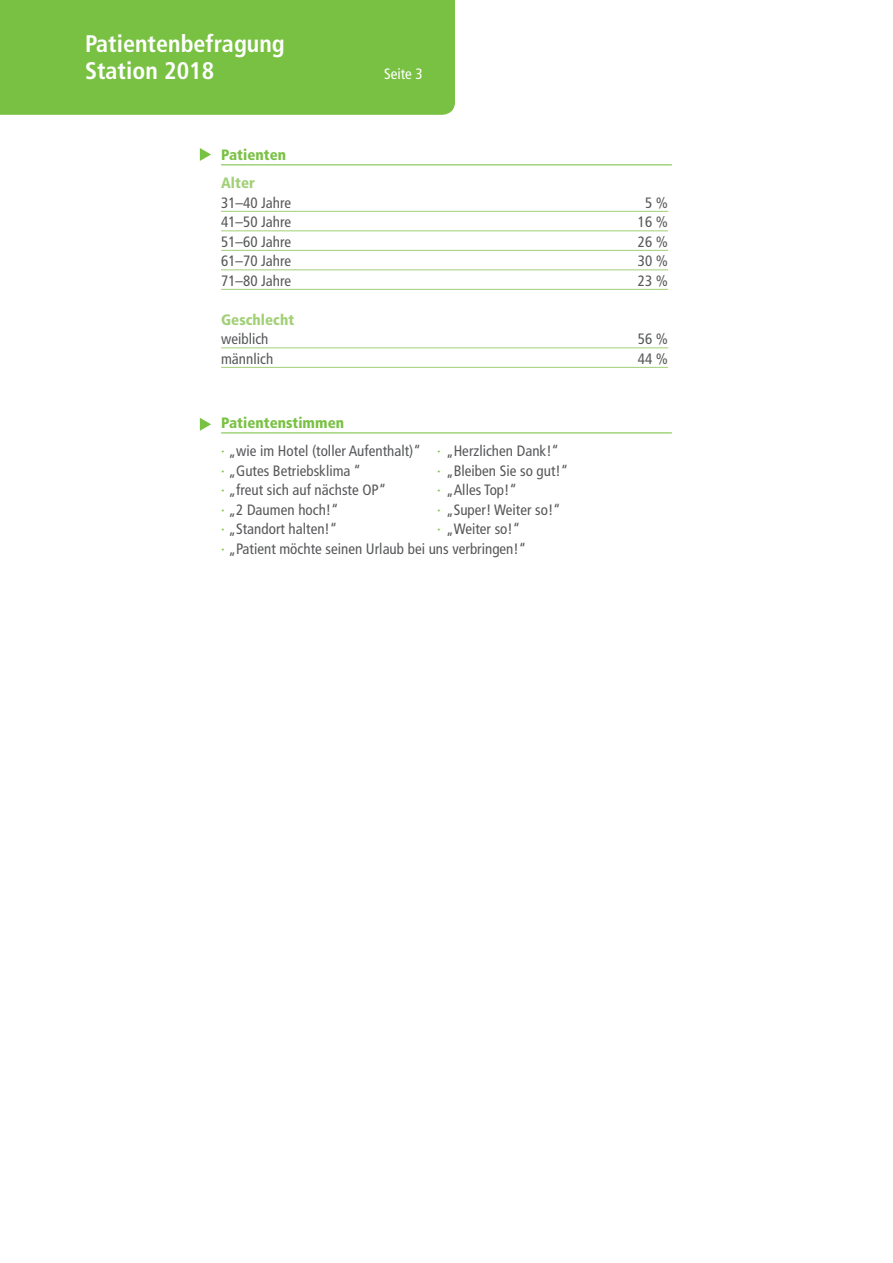
<style>
.page{position:relative;width:893px;height:1263px;background:#fff}
.page>*{position:absolute;margin:0;border:0;box-sizing:border-box;transform-origin:0 0}
.t1{font:700 condensed 24px/27px "Frutiger";color:#fff}
.t2{font:condensed 15px/28px "Frutiger";color:#57585a}
.t3{font:900 condensed 15px "Frutiger";letter-spacing:.005em;color:#a1d076}
.t4{font:900 condensed 15px "Frutiger";color:#79c142}
.t5{font:condensed 15px "Frutiger";color:#fff}
.s1{font-weight:900;color:#79c142}
.s2{color:#79c142}
</style>
<div class="page">
<hr style="left:221px;top:164px;width:451px;height:1px;background:#79c142">
<hr style="left:221px;top:211px;width:447px;height:1px;background:#a1d076">
<hr style="left:221px;top:231px;width:447px;height:1px;background:#a1d076">
<hr style="left:221px;top:250px;width:447px;height:1px;background:#a1d076">
<hr style="left:221px;top:270px;width:447px;height:1px;background:#a1d076">
<hr style="left:221px;top:289px;width:447px;height:1px;background:#a1d076">
<hr style="left:221px;top:348px;width:447px;height:1px;background:#a1d076">
<hr style="left:221px;top:367px;width:447px;height:1px;background:#a1d076">
<hr style="left:221px;top:432px;width:451px;height:1px;background:#79c142">
<svg style="left:200px;top:148px;width:11px;height:13px"></svg>
<svg style="left:200px;top:418px;width:11px;height:13px"></svg>
<div style="left:0;top:0;width:455px;height:115px;background:#79c142"></div>
<h1 class="t1" style="left:85px;top:30px;width:201px">Patientenbefragung<br>Station 2018</h1>
<p class="t5" style="left:384px;top:65px;width:40px">Seite 3</p>
<p class="t4" style="left:221px;top:146px;width:66px">Patienten</p>
<p class="t3" style="left:221px;top:174px;width:35px">Alter</p>
<p class="t2" style="left:221px;top:188px;width:72px">31–40 Jahre</p>
<p class="t2" style="left:645px;top:188px;width:25px">5 %</p>
<p class="t2" style="left:221px;top:208px;width:72px">41–50 Jahre</p>
<p class="t2" style="left:638px;top:208px;width:32px">16 %</p>
<p class="t2" style="left:221px;top:227px;width:72px">51–60 Jahre</p>
<p class="t2" style="left:638px;top:227px;width:32px">26 %</p>
<p class="t2" style="left:221px;top:247px;width:72px">61–70 Jahre</p>
<p class="t2" style="left:638px;top:247px;width:32px">30 %</p>
<p class="t2" style="left:221px;top:266px;width:72px">71–80 Jahre</p>
<p class="t2" style="left:638px;top:266px;width:32px">23 %</p>
<p class="t3" style="left:221px;top:310px;width:75px">Geschlecht</p>
<p class="t2" style="left:221px;top:325px;width:49px">weiblich</p>
<p class="t2" style="left:638px;top:325px;width:32px">56 %</p>
<p class="t2" style="left:221px;top:344px;width:54px">männlich</p>
<p class="t2" style="left:638px;top:344px;width:32px">44 %</p>
<p class="t2" style="left:221px;top:409px;width:339px"><span class="s1">Patientenstimmen<br></span><span class="s2">·</span> „wie im Hotel (toller Aufenthalt)“ <span class="s2">·</span> „Herzlichen Dank!“</p>
<p class="t2" style="left:221px;top:456px;width:142px"><span class="s2">·</span> „Gutes Betriebsklima “</p>
<p class="t2" style="left:437px;top:456px;width:133px"><span class="s2">·</span> „Bleiben Sie so gut!“</p>
<p class="t2" style="left:221px;top:476px;width:167px"><span class="s2">·</span> „freut sich auf nächste OP“</p>
<p class="t2" style="left:437px;top:476px;width:81px"><span class="s2">·</span> „Alles Top!“</p>
<p class="t2" style="left:221px;top:495px;width:119px"><span class="s2">·</span> „2 Daumen hoch!“</p>
<p class="t2" style="left:437px;top:495px;width:125px"><span class="s2">·</span> „Super! Weiter so!“</p>
<p class="t2" style="left:221px;top:515px;width:118px"><span class="s2">·</span> „Standort halten!“</p>
<p class="t2" style="left:221px;top:519px;width:307px;line-height:19.5px;text-indent:216px"><span class="s2">·</span> „Weiter so!“ <span class="s2">·</span> „Patient möchte seinen Urlaub bei uns verbringen!“</p>
</div>
